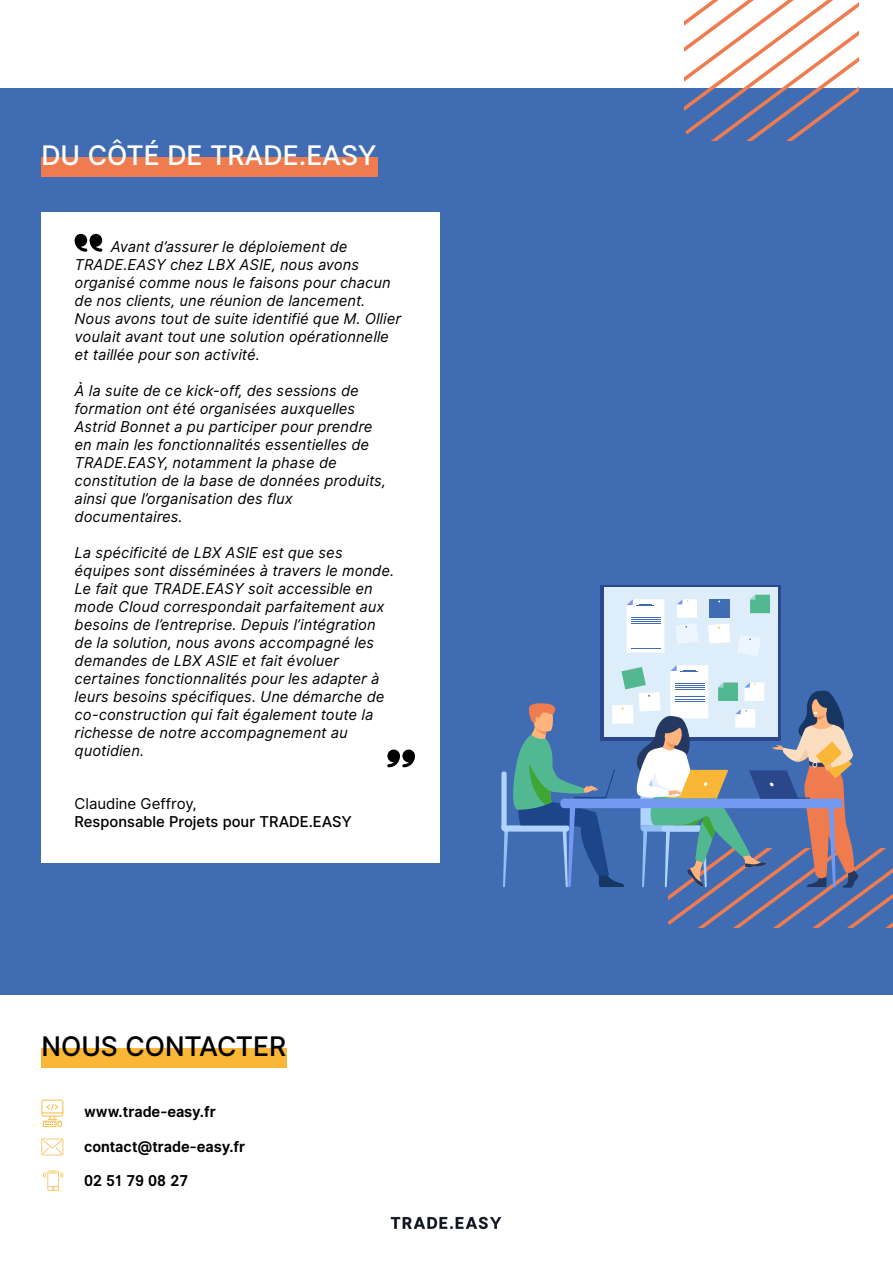
<style>
.page{position:relative;width:893px;height:1263px;background:#fff}
.page>*{position:absolute;margin:0;border:0;box-sizing:border-box;transform-origin:0 0}
.t1{font:500 27px "Inter UI";letter-spacing:-.005em;color:#fff}
.t2{font:500 27px "Inter UI";letter-spacing:-.005em;color:#000}
.t3{font:italic 15px/18px "Inter UI";color:#000}
.t4{font:700 15px "Inter UI";color:#000}
.t5{font:500 15px "Inter UI";color:#000}
.t6{font:15px "Inter UI";color:#000}
</style>
<div class="page">
<div style="left:0;top:88px;width:893px;height:907px;background:#3f6cb3"></div>
<div style="left:41px;top:157px;width:337px;height:20px;background:#ef7c4f"></div>
<div style="left:41px;top:213px;width:399px;height:650px;background:#fff"></div>
<svg style="left:75px;top:234px;width:27px;height:18px"></svg>
<svg style="left:387px;top:749px;width:28px;height:18px"></svg>
<svg style="left:685px;top:0;width:173px;height:140px"></svg>
<div style="left:41px;top:1049px;width:246px;height:19px;background:#fab637"></div>
<img style="left:390px;top:1216px;width:112px;height:14px">
<svg style="left:41px;top:1138px;width:22px;height:17px"></svg>
<svg style="left:43px;top:1170px;width:21px;height:21px"></svg>
<svg style="left:41px;top:1100px;width:22px;height:27px"></svg>
<div style="left:600px;top:585px;width:181px;height:155px;background:#2b478c"></div>
<div style="left:604px;top:587px;width:173px;height:150px;background:#deedfa"></div>
<svg style="left:626px;top:599px;width:38px;height:53px;background:#f6f8fc"></svg>
<hr style="left:631px;top:617px;width:30px;height:1px;background:#3f6cb3">
<hr style="left:631px;top:619px;width:30px;height:1px;background:#3f6cb3">
<hr style="left:631px;top:621px;width:30px;height:1px;background:#3f6cb3">
<hr style="left:631px;top:624px;width:30px;height:1px;background:#3f6cb3">
<hr style="left:631px;top:648px;width:30px;height:1px;background:#3f6cb3">
<div style="left:709px;top:599px;width:21px;height:19px;background:#3f6cb3"></div>
<svg style="left:708px;top:624px;width:22px;height:19px"></svg>
<svg style="left:737px;top:635px;width:23px;height:21px"></svg>
<svg style="left:676px;top:599px;width:22px;height:45px"></svg>
<svg style="left:750px;top:595px;width:20px;height:18px"></svg>
<svg style="left:501px;top:665px;width:392px;height:262px"></svg>
<h1 class="t1" style="left:41px;top:136px;width:337px">DU CÔTÉ DE TRADE.EASY</h1>
<p class="t3" style="left:75px;top:237px;width:328px;text-indent:36px">Avant d’assurer le déploiement de TRADE.EASY chez LBX ASIE, nous avons organisé comme nous le faisons pour chacun de nos clients, une réunion de lancement.<br>Nous avons tout de suite identifié que M. Ollier voulait avant tout une solution opérationnelle et taillée pour son activité.</p>
<p class="t3" style="left:75px;top:381px;width:313px">À la suite de ce kick-off, des sessions de formation ont été organisées auxquelles Astrid Bonnet a pu participer pour prendre en main les fonctionnalités essentielles de TRADE.EASY, notamment la phase de constitution de la base de données produits, ainsi que l’organisation des flux documentaires.</p>
<p class="t3" style="left:75px;top:543px;width:321px">La spécificité de LBX ASIE est que ses équipes sont disséminées à travers le monde.<br>Le fait que TRADE.EASY soit accessible en mode Cloud correspondait parfaitement aux besoins de l’entreprise. Depuis l’intégration de la solution, nous avons accompagné les demandes de LBX ASIE et fait évoluer certaines fonctionnalités pour les adapter à leurs besoins spécifiques. Une démarche de co-construction qui fait également toute la richesse de notre accompagnement au quotidien.</p>
<p class="t6" style="left:75px;top:793px;width:124px">Claudine Geffroy,</p>
<p class="t5" style="left:75px;top:811px;width:279px">Responsable Projets pour TRADE.EASY</p>
<h1 class="t2" style="left:42px;top:1027px;width:246px">NOUS CONTACTER</h1>
<p class="t4" style="left:84px;top:1102px;width:133px">www.trade-easy.fr</p>
<p class="t4" style="left:84px;top:1136px;width:163px">contact@trade-easy.fr</p>
<p class="t4" style="left:84px;top:1170px;width:106px">02 51 79 08 27</p>
</div>
